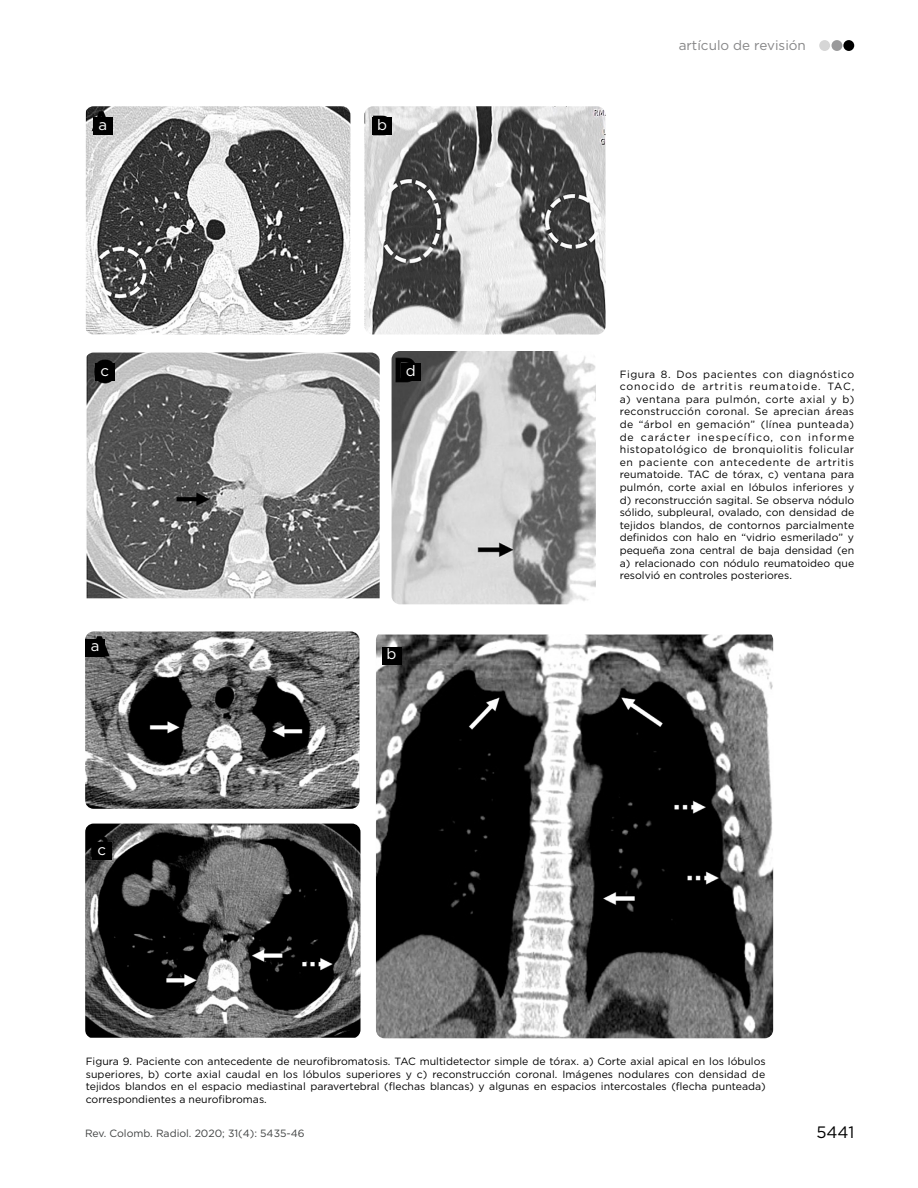
<style>
.page{position:relative;width:918px;height:1188px;background:#fff}
.page>*{position:absolute;margin:0;border:0;box-sizing:border-box;transform-origin:0 0}
.t1{font:16.5px "Gotham";color:#000}
._02_Parrafo_resumen{font:15px "Gotham";color:#fff}
.t2{font:13.5px "Gotham";color:#868687}
.pie_de_foto_nuevo{font:10.5px/12.6px "Gotham";color:#000;text-align:justify}
.t3{font:10.5px "Gotham";color:#3f4141}
</style>
<div class="page">
<div style="left:843px;top:40px;width:11px;height:11px;background:#000;border-radius:50%"></div>
<div style="left:832px;top:40px;width:10px;height:11px;background:#9a9a9b;border-radius:50%"></div>
<div style="left:819px;top:40px;width:11px;height:11px;background:#d6d6d6;border-radius:50%"></div>
<img style="left:85px;top:106px;width:265px;height:228px">
<img style="left:392px;top:351px;width:204px;height:253px">
<img style="left:365px;top:106px;width:241px;height:228px">
<img style="left:86px;top:353px;width:294px;height:245px">
<img style="left:85px;top:632px;width:275px;height:177px">
<img style="left:85px;top:824px;width:276px;height:214px">
<img style="left:376px;top:635px;width:397px;height:403px">
<div style="left:372px;top:118px;width:20px;height:17px;background:#000"></div>
<div style="left:382px;top:647px;width:19px;height:17px;background:#000"></div>
<div style="left:95px;top:364px;width:19px;height:17px;background:#000"></div>
<div style="left:401px;top:364px;width:19px;height:17px;background:#000"></div>
<div style="left:93px;top:118px;width:19px;height:17px;background:#000"></div>
<div style="left:86px;top:639px;width:19px;height:18px;background:#000"></div>
<div style="left:92px;top:843px;width:19px;height:17px;background:#000"></div>
<p class="_02_Parrafo_resumen" style="left:98px;top:115px;width:10px">a</p>
<p class="_02_Parrafo_resumen" style="left:377px;top:115px;width:11px">b</p>
<p class="_02_Parrafo_resumen" style="left:101px;top:361px;width:10px">c</p>
<p class="_02_Parrafo_resumen" style="left:406px;top:361px;width:11px">d</p>
<p class="_02_Parrafo_resumen" style="left:91px;top:636px;width:10px">a</p>
<p class="_02_Parrafo_resumen" style="left:97px;top:840px;width:10px">c</p>
<p class="_02_Parrafo_resumen" style="left:387px;top:644px;width:11px">b</p>
<p class="t2" style="left:679px;top:36px;width:129px">artículo de revisión</p>
<p class="pie_de_foto_nuevo" style="left:620px;top:367px;width:236px">Figura 8. Dos pacientes con diagnóstico conocido de artritis reumatoide. TAC, a) ventana para pulmón, corte axial y b) reconstrucción coronal. Se aprecian áreas de “árbol en gemación” (línea punteada) de carácter inespecífico, con informe histopatológico de bronquiolitis folicular en paciente con antecedente de artritis reumatoide. TAC de tórax, c) ventana para pulmón, corte axial en lóbulos inferiores y d) reconstrucción sagital. Se observa nódulo sólido, subpleural, ovalado, con densidad de tejidos blandos, de contornos parcialmente definidos con halo en “vidrio esmerilado” y pequeña zona central de baja densidad (en a) relacionado con nódulo reumatoideo que resolvió en controles posteriores.</p>
<p class="pie_de_foto_nuevo" style="left:86px;top:1055px;width:682px">Figura 9. Paciente con antecedente de neurofibromatosis. TAC multidetector simple de tórax. a) Corte axial apical en los lóbulos superiores, b) corte axial caudal en los lóbulos superiores y c) reconstrucción coronal. Imágenes nodulares con densidad de tejidos blandos en el espacio mediastinal paravertebral (flechas blancas) y algunas en espacios intercostales (flecha punteada) correspondientes a neurofibromas.</p>
<p class="t3" style="left:85px;top:1126px;width:221px">Rev. Colomb. Radiol. 2020; 31(4): 5435-46</p>
<h1 class="t1" style="left:816px;top:1122px;width:39px">5441</h1>
</div>
